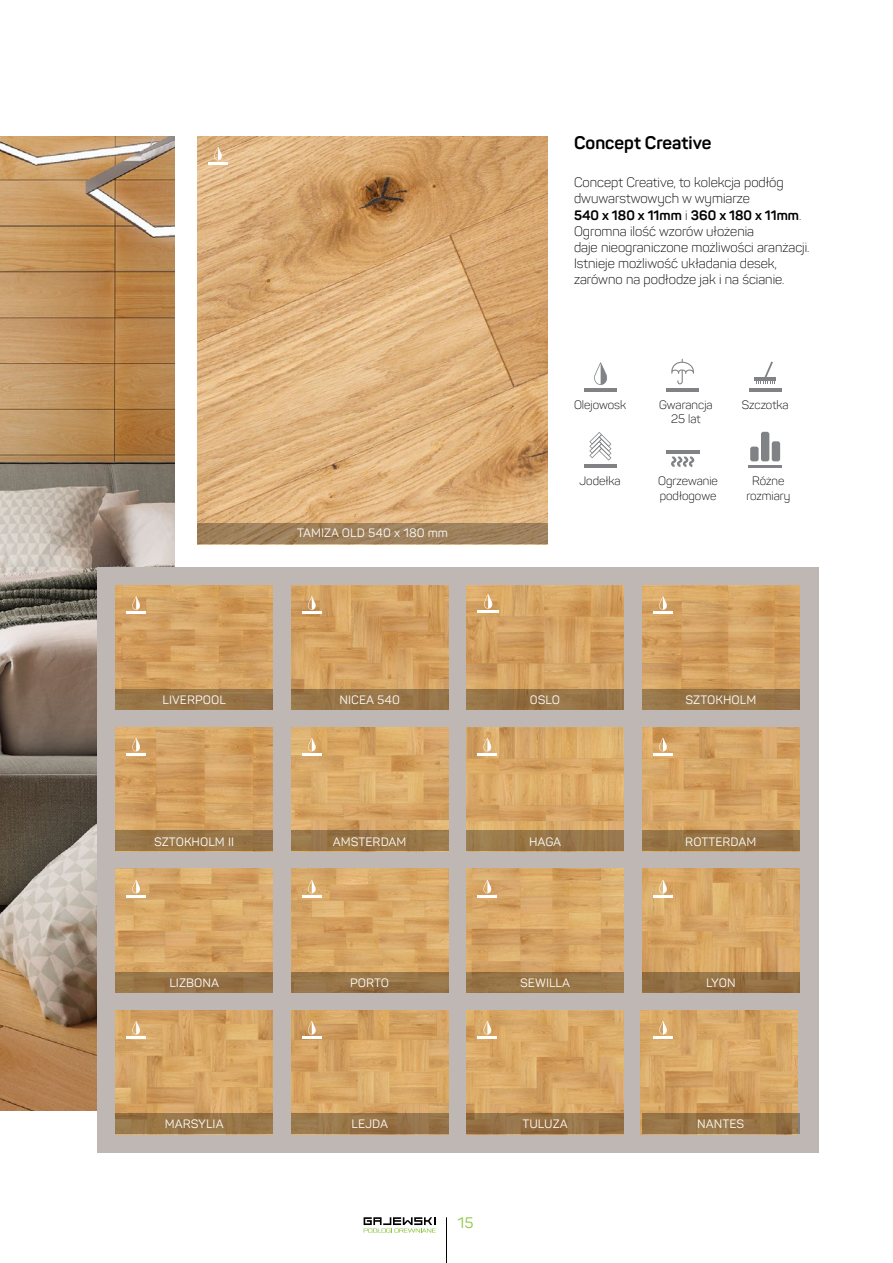
<style>
.page{position:relative;width:893px;height:1263px;background:#fff}
.page>*{position:absolute;margin:0;border:0;box-sizing:border-box;transform-origin:0 0}
.t1{font:700 18px "Panton";color:#000}
.t2{font:15px "Panton";color:#8dc63f}
.t3{font:300 13.5px/16.2px "Panton";color:#000}
.t4{font:12px "Panton";color:#fff}
.t5{font:300 12px/14.4px "Panton";color:#000}
.s1{font-weight:700}
</style>
<div class="page">
<hr style="left:446px;top:1217px;width:1px;height:46px;background:#000">
<svg style="left:364px;top:1217px;width:72px;height:15px"></svg>
<img style="left:0;top:136px;width:174px;height:975px">
<img style="left:197px;top:136px;width:351px;height:387px">
<div style="left:97px;top:567px;width:721px;height:586px;background:#beb7b3"></div>
<img style="left:116px;top:586px;width:157px;height:103px">
<img style="left:116px;top:727px;width:157px;height:103px">
<img style="left:116px;top:869px;width:157px;height:103px">
<img style="left:116px;top:1010px;width:157px;height:103px">
<img style="left:291px;top:586px;width:157px;height:103px">
<img style="left:291px;top:727px;width:157px;height:103px">
<img style="left:291px;top:869px;width:157px;height:103px">
<img style="left:291px;top:1010px;width:157px;height:103px">
<img style="left:467px;top:1010px;width:157px;height:103px">
<img style="left:641px;top:1010px;width:157px;height:124px">
<img style="left:467px;top:586px;width:157px;height:103px">
<img style="left:467px;top:727px;width:157px;height:103px">
<img style="left:467px;top:869px;width:157px;height:103px">
<img style="left:642px;top:586px;width:157px;height:103px">
<img style="left:642px;top:727px;width:157px;height:103px">
<img style="left:642px;top:869px;width:157px;height:103px">
<div style="left:116px;top:689px;width:157px;height:20px;background:#967548"></div>
<div style="left:116px;top:830px;width:157px;height:21px;background:#987548"></div>
<div style="left:116px;top:972px;width:157px;height:21px;background:#967347"></div>
<div style="left:116px;top:1113px;width:157px;height:21px;background:#997848"></div>
<div style="left:291px;top:689px;width:157px;height:20px;background:#977548"></div>
<svg style="left:291px;top:830px;width:157px;height:21px;background:#987648"></svg>
<svg style="left:291px;top:972px;width:157px;height:21px;background:#967346"></svg>
<div style="left:291px;top:1113px;width:157px;height:21px;background:linear-gradient(to right,#9b7a4d,#936e45)"></div>
<div style="left:466px;top:689px;width:158px;height:20px;background:#967345"></div>
<div style="left:466px;top:830px;width:158px;height:21px;background:#99784b"></div>
<div style="left:466px;top:972px;width:158px;height:21px;background:#997849"></div>
<svg style="left:466px;top:1113px;width:158px;height:21px;background:#947044"></svg>
<div style="left:642px;top:689px;width:157px;height:20px;background:#977548"></div>
<div style="left:642px;top:830px;width:157px;height:21px;background:#977445"></div>
<svg style="left:642px;top:972px;width:157px;height:21px;background:#936f42"></svg>
<svg style="left:642px;top:1113px;width:157px;height:21px;background:#967346"></svg>
<hr style="left:584px;top:388px;width:33px;height:4px;background:#808285">
<svg style="left:594px;top:362px;width:14px;height:23px"></svg>
<hr style="left:749px;top:388px;width:33px;height:4px;background:#808285">
<hr style="left:754px;top:377px;width:22px;height:3px;background:#808285">
<svg style="left:756px;top:361px;width:19px;height:23px"></svg>
<hr style="left:584px;top:464px;width:33px;height:4px;background:#808285">
<svg style="left:589px;top:432px;width:22px;height:29px"></svg>
<svg style="left:671px;top:457px;width:23px;height:10px"></svg>
<hr style="left:666px;top:450px;width:33px;height:3px;background:#808285">
<hr style="left:666px;top:388px;width:33px;height:3px;background:#808285">
<svg style="left:671px;top:359px;width:23px;height:25px"></svg>
<div style="left:761px;top:432px;width:8px;height:29px;background:#808285;border-radius:2px"></div>
<div style="left:750px;top:447px;width:9px;height:14px;background:#808285;border-radius:2px"></div>
<div style="left:772px;top:441px;width:8px;height:20px;background:#808285;border-radius:2px"></div>
<hr style="left:748px;top:465px;width:34px;height:3px;background:#808285">
<svg style="left:197px;top:523px;width:351px;height:21px;background:#9d7f5b"></svg>
<hr style="left:477px;top:611px;width:22px;height:2px;background:#fff">
<svg style="left:483px;top:594px;width:10px;height:15px"></svg>
<svg style="left:302px;top:596px;width:19px;height:18px"></svg>
<hr style="left:126px;top:612px;width:20px;height:2px;background:#fff">
<svg style="left:132px;top:596px;width:8px;height:14px"></svg>
<hr style="left:477px;top:753px;width:20px;height:2px;background:#fff">
<svg style="left:483px;top:738px;width:9px;height:13px"></svg>
<hr style="left:477px;top:895px;width:20px;height:2px;background:#fff">
<svg style="left:483px;top:880px;width:9px;height:13px"></svg>
<hr style="left:477px;top:1036px;width:20px;height:2px;background:#fff">
<svg style="left:483px;top:1021px;width:9px;height:13px"></svg>
<hr style="left:653px;top:612px;width:20px;height:2px;background:#fff">
<svg style="left:659px;top:596px;width:8px;height:14px"></svg>
<hr style="left:653px;top:753px;width:20px;height:2px;background:#fff">
<svg style="left:659px;top:738px;width:8px;height:13px"></svg>
<hr style="left:653px;top:895px;width:20px;height:2px;background:#fff">
<svg style="left:659px;top:880px;width:8px;height:13px"></svg>
<hr style="left:653px;top:1036px;width:20px;height:2px;background:#fff">
<svg style="left:659px;top:1021px;width:8px;height:13px"></svg>
<svg style="left:302px;top:738px;width:19px;height:17px"></svg>
<svg style="left:302px;top:880px;width:19px;height:17px"></svg>
<svg style="left:302px;top:1021px;width:19px;height:17px"></svg>
<hr style="left:126px;top:753px;width:20px;height:2px;background:#fff">
<svg style="left:132px;top:738px;width:8px;height:13px"></svg>
<hr style="left:126px;top:895px;width:20px;height:2px;background:#fff">
<svg style="left:132px;top:880px;width:8px;height:13px"></svg>
<hr style="left:126px;top:1036px;width:20px;height:2px;background:#fff">
<svg style="left:132px;top:1021px;width:8px;height:13px"></svg>
<hr style="left:208px;top:162px;width:20px;height:2px;background:#fff">
<svg style="left:214px;top:147px;width:8px;height:13px"></svg>
<h1 class="t1" style="left:574px;top:132px;width:139px">Concept Creative</h1>
<p class="t3" style="left:574px;top:174px;width:237px">Concept Creative, to kolekcja podłóg dwuwarstwowych w wymiarze<br><span class="s1">540 x 180 x 11mm</span> i <span class="s1">360 x 180 x 11mm</span>.<br>Ogromna ilość wzorów ułożenia<br>daje nieograniczone możliwości aranżacji.<br>Istnieje możliwość układania desek, zarówno na podłodze jak i na ścianie.</p>
<p class="t5" style="left:574px;top:398px;width:54px">Olejowosk</p>
<p class="t5" style="left:659px;top:398px;width:55px">Gwarancja</p>
<p class="t5" style="left:742px;top:398px;width:48px">Szczotka</p>
<p class="t5" style="left:671px;top:412px;width:31px">25 lat</p>
<p class="t5" style="left:580px;top:474px;width:43px">Jodełka</p>
<p class="t5" style="left:658px;top:474px;width:61px">Ogrzewanie podłogowe</p>
<p class="t5" style="left:746px;top:474px;width:46px;text-align:center">Różne rozmiary</p>
<p class="t4" style="left:297px;top:525px;width:153px">TAMIZA OLD 540 x 180 mm</p>
<p class="t4" style="left:162px;top:692px;width:65px">LIVERPOOL</p>
<p class="t4" style="left:339px;top:692px;width:62px">NICEA 540</p>
<p class="t4" style="left:530px;top:692px;width:32px">0SLO</p>
<p class="t4" style="left:685px;top:692px;width:72px">SZTOKHOLM</p>
<p class="t4" style="left:154px;top:834px;width:82px">SZTOKHOLM II</p>
<p class="t4" style="left:333px;top:834px;width:75px">AMSTERDAM</p>
<p class="t4" style="left:529px;top:834px;width:34px">HAGA</p>
<p class="t4" style="left:685px;top:834px;width:73px">ROTTERDAM</p>
<p class="t4" style="left:169px;top:975px;width:51px">LIZBONA</p>
<p class="t4" style="left:350px;top:975px;width:41px">PORTO</p>
<p class="t4" style="left:520px;top:975px;width:52px">SEWILLA</p>
<p class="t4" style="left:706px;top:975px;width:31px">LYON</p>
<p class="t4" style="left:165px;top:1116px;width:60px">MARSYLIA</p>
<p class="t4" style="left:351px;top:1116px;width:38px">LEJDA</p>
<p class="t4" style="left:522px;top:1116px;width:47px">TULUZA</p>
<p class="t4" style="left:697px;top:1116px;width:49px">NANTES</p>
<p class="t2" style="left:457px;top:1213px;width:18px">15</p>
</div>
